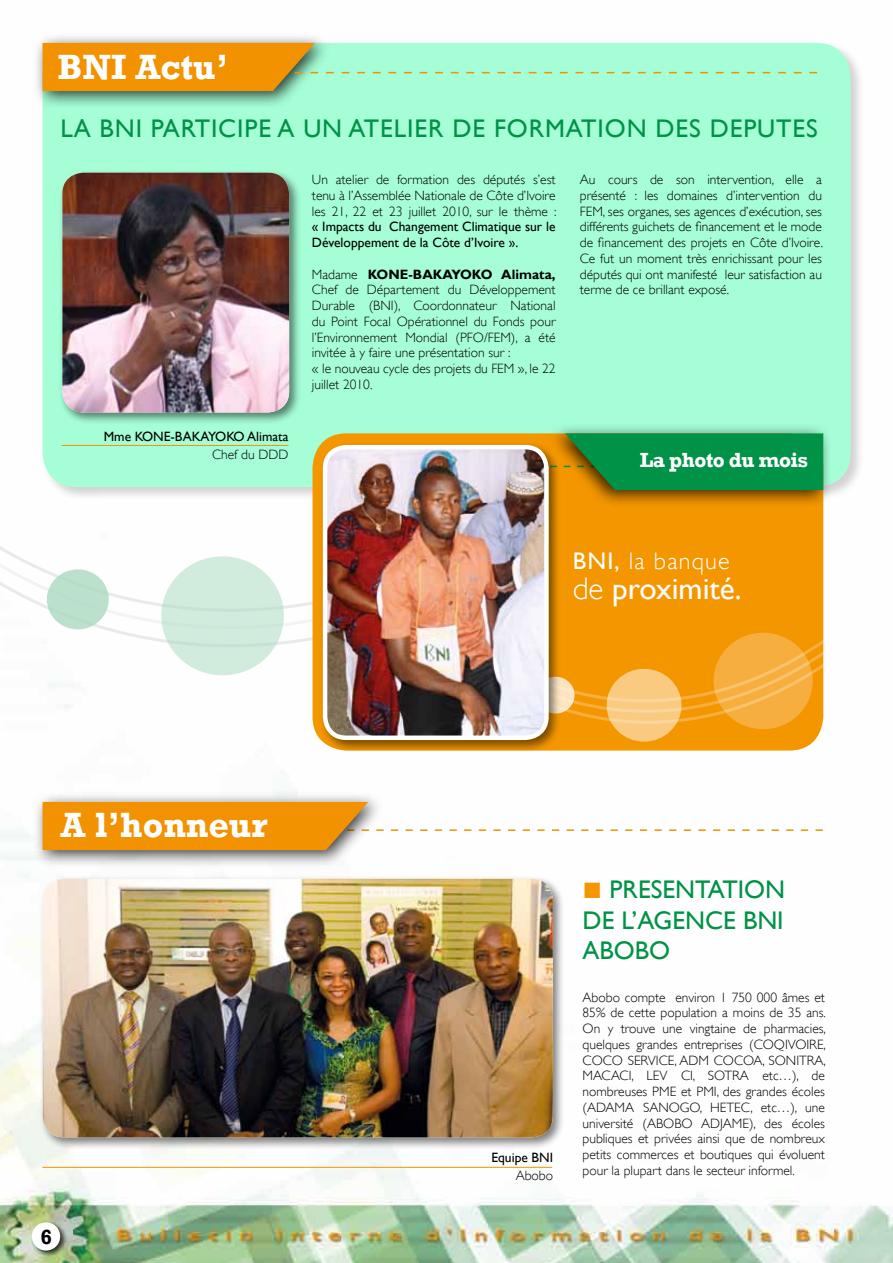
<style>
.page{position:relative;width:893px;height:1263px;background:#fff}
.page>*{position:absolute;margin:0;border:0;box-sizing:border-box;transform-origin:0 0}
.t1{font:700 36px "Rockwell";color:#fff}
.t2{font:31.2px "Gill Sans";color:#fff}
.t3{font:25.5px/30.6px "Gill Sans";letter-spacing:.035em;color:#009347;text-align:justify}
.t4{font:300 24px "Gill Sans";letter-spacing:.05em;color:#fff}
.t5{font:700 21px "Rockwell";letter-spacing:-.025em;color:#fff}
.t6{font:700 21px "Rockwell";color:#000}
.t7{font:300 13.5px/15.8px "Gill Sans";color:#000;text-align:justify}
.t8{font:13.5px/15.8px "Gill Sans";color:#000}
.t9{font:13.5px "Gill Sans";color:#000}
.s1{font-weight:700}
.s2{font-weight:400}
.s3{font-weight:300}
.s4{color:#f49600}
</style>
<div class="page">
<img style="left:0;top:501px;width:893px;height:762px">
<svg style="left:0;top:516px;width:313px;height:133px"></svg>
<div style="left:47px;top:569px;width:62px;height:60px;background:#bbe1cd;border-radius:50%"></div>
<div style="left:161px;top:556px;width:123px;height:119px;background:#d1ebdd;border-radius:50%"></div>
<div style="left:30px;top:1220px;width:37px;height:38px;background:#000;opacity:.75"></div>
<div style="left:32px;top:1222px;width:28px;height:28px;background:#fff;border-radius:50%"></div>
<div style="left:32px;top:791px;width:352px;height:77px;background:#000;opacity:.75"></div>
<svg style="left:43px;top:802px;width:780px;height:48px"></svg>
<div style="left:40px;top:41px;width:825px;height:460px;background:#000;opacity:.5"></div>
<div style="left:43px;top:43px;width:807px;height:444px;background:#a5fed6;border-radius:34px"></div>
<div style="left:32px;top:32px;width:299px;height:77px;background:#000;opacity:.75"></div>
<svg style="left:43px;top:43px;width:774px;height:48px"></svg>
<hr style="left:62px;top:445px;width:226px;height:1px;background:#f39200">
<div style="left:59px;top:169px;width:243px;height:256px;background:#000;opacity:.5"></div>
<img style="left:62px;top:173px;width:227px;height:239px">
<div style="left:313px;top:433px;width:510px;height:317px;background:#f49600;border-radius:34px"></div>
<div style="left:546px;top:422px;width:284px;height:85px;background:#000;opacity:.75"></div>
<svg style="left:483px;top:433px;width:340px;height:57px;background:#1e903d"></svg>
<svg style="left:518px;top:635px;width:317px;height:119px"></svg>
<svg style="left:537px;top:677px;width:38px;height:36px"></svg>
<svg style="left:607px;top:669px;width:74px;height:73px;background:#f9cb82"></svg>
<svg style="left:714px;top:633px;width:99px;height:96px;background:#f6b144"></svg>
<div style="left:319px;top:441px;width:243px;height:312px;background:#000;opacity:.5"></div>
<img style="left:325px;top:447px;width:221px;height:291px">
<div style="left:323px;top:445px;width:226px;height:295px;border:4px solid #fff;border-radius:21px"></div>
<div style="left:39px;top:875px;width:527px;height:275px;background:#000;opacity:.5"></div>
<img style="left:43px;top:879px;width:510px;height:258px">
<hr style="left:42px;top:1167px;width:510px;height:1px;background:#f39200">
<h1 class="t1" style="left:57px;top:45px;width:173px">BNI Actu’</h1>
<h3 class="t3" style="left:60px;top:113px;width:759px">LA BNI PARTICIPE A UN ATELIER DE FORMATION DES DEPUTES</h3>
<p class="t9" style="left:104px;top:428px;width:186px">Mme KONE-BAKAYOKO Alimata</p>
<p class="t7" style="left:212px;top:447px;width:78px">Chef du DDD</p>
<p class="t7" style="left:312px;top:172px;width:246px">Un atelier de formation des députés s’est tenu à l’Assemblée Nationale de Côte d’Ivoire les 21, 22 et 23 juillet 2010, sur le thème :</p>
<p class="t8" style="left:312px;top:219px;width:245px">« Impacts du Changement Climatique sur le<br>Développement de la Côte d’Ivoire ».</p>
<p class="t7" style="left:312px;top:266px;width:245px;text-align:left">Madame <span class="s1">KONE-BAKAYOKO Alimata, </span>Chef de Département du Développement Durable (BNI), Coordonnateur National du Point Focal Opérationnel du Fonds pour l’Environnement Mondial (PFO/FEM), a été invitée à y faire une présentation sur :<br>« le nouveau cycle des projets du FEM », le 22 juillet 2010.</p>
<p class="t7" style="left:580px;top:172px;width:245px">Au cours de son intervention, elle a présenté : les domaines d’intervention du FEM, ses organes, ses agences d’exécution, ses différents guichets de financement et le mode de financement des projets en Côte d’Ivoire.<br>Ce fut un moment très enrichissant pour les députés qui ont manifesté leur satisfaction au terme de ce brillant exposé.</p>
<h3 class="t5" style="left:640px;top:447px;width:170px">La photo du mois</h3>
<h3 class="t4" style="left:573px;top:548px;width:158px"><span class="s2">BNI,</span> la banque</h3>
<h2 class="t2" style="left:573px;top:570px;width:170px"><span class="s3">de</span> proximité.</h2>
<h1 class="t1" style="left:61px;top:803px;width:208px">A l’honneur</h1>
<h3 class="t6" style="left:40px;top:1224px;width:13px">6</h3>
<p class="t9" style="left:491px;top:1150px;width:63px">Equipe BNI</p>
<p class="t7" style="left:516px;top:1168px;width:39px">Abobo</p>
<h3 class="t3" style="left:583px;top:874px;width:204px"><span class="s4">■</span> PRESENTATION DE L’AGENCE BNI ABOBO</h3>
<p class="t7" style="left:583px;top:989px;width:245px">Abobo compte environ 1 750 000 âmes et 85% de cette population a moins de 35 ans.<br>On y trouve une vingtaine de pharmacies, quelques grandes entreprises (COQIVOIRE, COCO SERVICE, ADM COCOA, SONITRA, MACACI, LEV CI, SOTRA etc…), de nombreuses PME et PMI, des grandes écoles (ADAMA SANOGO, HETEC, etc…), une université (ABOBO ADJAME), des écoles publiques et privées ainsi que de nombreux petits commerces et boutiques qui évoluent pour la plupart dans le secteur informel.</p>
</div>
